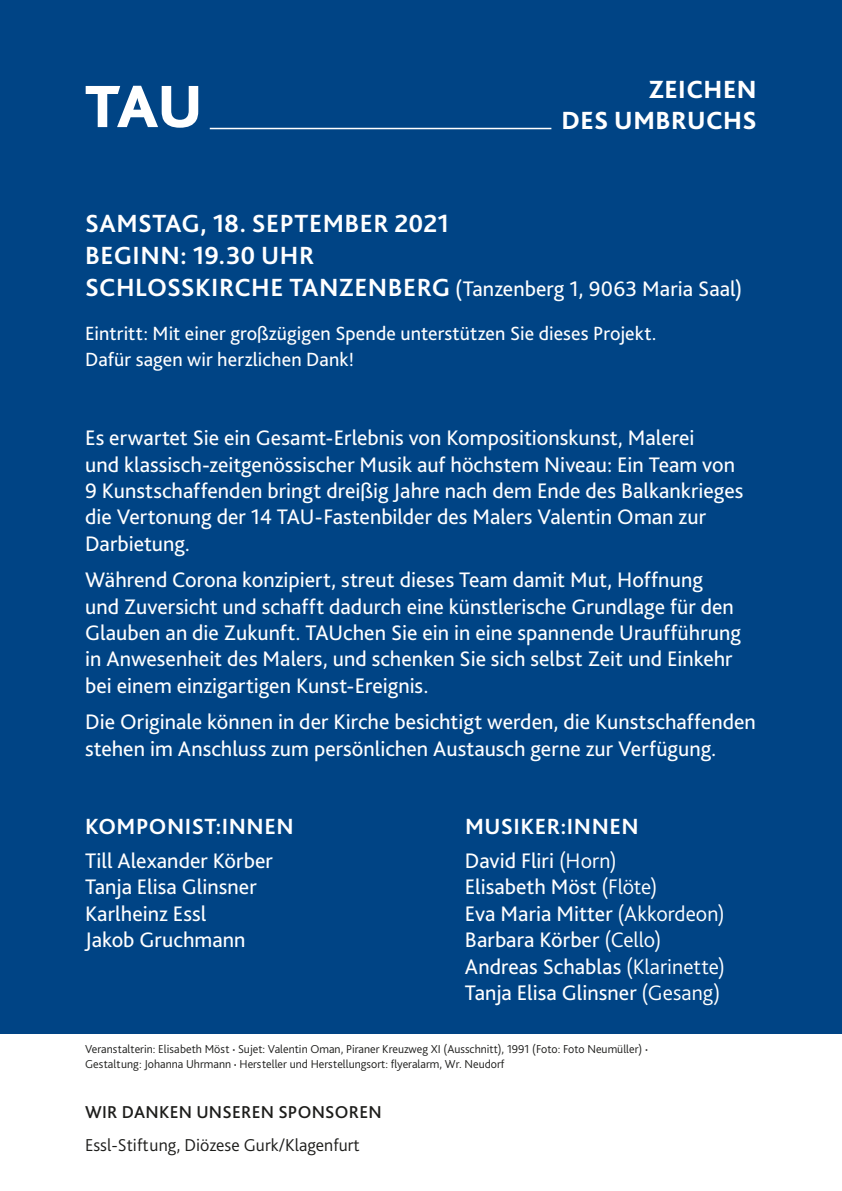
<style>
.page{position:relative;width:842px;height:1191px;background:#fff}
.page>*{position:absolute;margin:0;border:0;box-sizing:border-box;transform-origin:0 0}
.t1{font:800 62.4px "Bliss Pro";color:#fff}
.t2{font:700 26px/32px "Bliss Pro";letter-spacing:.02em;color:#fff}
.t3{font:800 26px/31.2px "Bliss Pro";letter-spacing:.02em;color:#fff;text-align:right}
.t4{font:700 23px "Bliss Pro";letter-spacing:.02em;color:#fff}
.t5{font:22px/26.4px "Bliss Pro";color:#fff}
.t6{font:20px/26px "Bliss Pro";letter-spacing:.005em;color:#fff}
.t7{font:300 18px "Bliss Pro";color:#1d1d1b}
.t8{font:500 18px "Bliss Pro";letter-spacing:.015em;color:#1d1d1b}
.t9{font:300 12px/14.4px "Bliss Pro";color:#1d1d1b}
.s1{font-weight:700;font-size:26px}
.s2{font-weight:300}
.s3{font-family:"Cadiz"}
</style>
<div class="page">
<div style="left:0;top:0;width:842px;height:1033px;background:#004485"></div>
<hr style="left:210px;top:128px;width:341px;height:1px;background:#fff">
<h1 class="t1" style="left:85px;top:68px;width:119px">TAU</h1>
<p class="t3" style="left:561px;top:73px;width:197px">ZEICHEN<br>DES UMBRUCHS</p>
<p class="t2" style="left:85px;top:206px;width:365px">SAMSTAG, 18. SEPTEMBER 2021<br>BEGINN: 19.30 UHR</p>
<p class="t5" style="left:85px;top:274px;width:659px"><span class="s1">SCHLOSSKIRCHE TANZENBERG</span> (Tanzenberg 1, 9063 Maria Saal)</p>
<p class="t6" style="left:85px;top:319px;width:573px">Eintritt: Mit einer großzügigen Spende unterstützen Sie dieses Projekt.<br>Dafür sagen wir herzlichen Dank!</p>
<p class="t5" style="left:85px;top:424px;width:660px">Es erwartet Sie ein Gesamt-Erlebnis von Kompositionskunst, Malerei<br>und klassisch-zeitgenössischer Musik auf höchstem Niveau: Ein Team von 9 Kunstschaffenden bringt dreißig Jahre nach dem Ende des Balkankrieges die Vertonung der 14 TAU-Fastenbilder des Malers Valentin Oman zur Darbietung.</p>
<p class="t5" style="left:85px;top:566px;width:658px">Während Corona konzipiert, streut dieses Team damit Mut, Hoffnung und Zuversicht und schafft dadurch eine künstlerische Grundlage für den Glauben an die Zukunft. TAUchen Sie ein in eine spannende Uraufführung in Anwesenheit des Malers, und schenken Sie sich selbst Zeit und Einkehr bei einem einzigartigen Kunst-Ereignis.</p>
<p class="t5" style="left:85px;top:708px;width:672px">Die Originale können in der Kirche besichtigt werden, die Kunstschaffenden stehen im Anschluss zum persönlichen Austausch gerne zur Verfügung.</p>
<p class="t4" style="left:85px;top:812px;width:210px">KOMPONIST:INNEN</p>
<p class="t5" style="left:85px;top:847px;width:189px">Till Alexander Körber<br>Tanja Elisa Glinsner<br>Karlheinz Essl<br>Jakob Gruchmann</p>
<p class="t4" style="left:465px;top:812px;width:175px">MUSIKER:INNEN</p>
<p class="t5" style="left:465px;top:847px;width:262px">David Fliri <span class="s2">(Horn)<br></span>Elisabeth Möst <span class="s2">(Flöte)<br></span>Eva Maria Mitter <span class="s2">(Akkordeon)<br></span>Barbara Körber <span class="s2">(Cello)<br></span>Andreas Schablas <span class="s2">(Klarinette)<br></span>Tanja Elisa Glinsner <span class="s2">(Gesang)</span></p>
<p class="t9" style="left:85px;top:1042px;width:564px">Veranstalterin: Elisabeth Möst <span class="s3">•</span> Sujet: Valentin Oman, Piraner Kreuzweg XI (Ausschnitt), 1991 (Foto: Foto Neumüller) <span class="s3">•<br></span>Gestaltung: Johanna Uhrmann <span class="s3">•</span> Hersteller und Herstellungsort: flyeralarm, Wr. Neudorf</p>
<p class="t8" style="left:85px;top:1100px;width:298px">WIR DANKEN UNSEREN SPONSOREN</p>
<p class="t7" style="left:85px;top:1134px;width:276px">Essl-Stiftung, Diözese Gurk/Klagenfurt</p>
</div>
